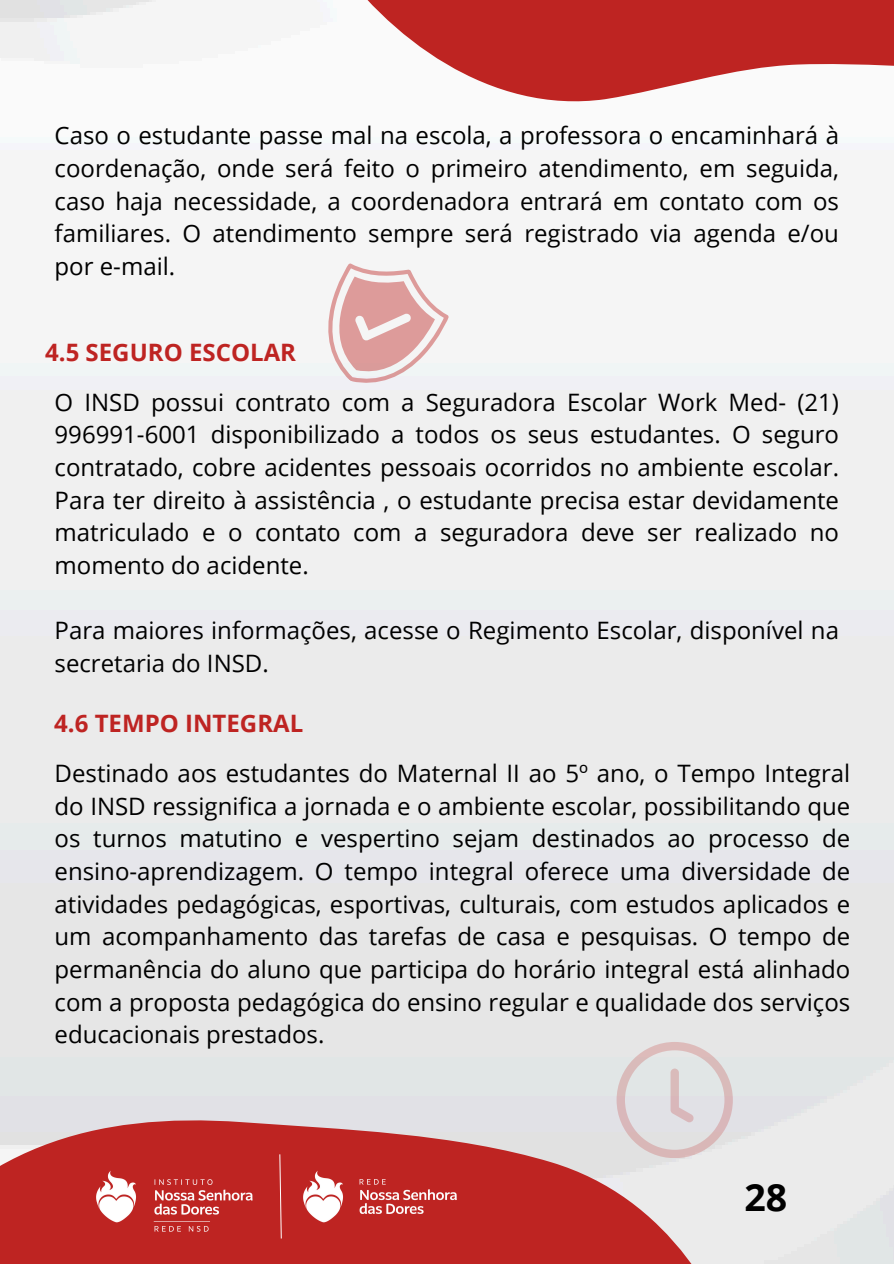
<style>
.page{position:relative;width:894px;height:1264px;background:#fff}
.page>*{position:absolute;margin:0;border:0;box-sizing:border-box;transform-origin:0 0}
.t1{font:700 37.5px "Open Sans";color:#000}
.t2{font:24px/32.7px "Open Sans";color:#000;text-align:justify}
.t3{font:700 24px "Open Sans";color:#be2422}
</style>
<div class="page">
<svg style="left:266px;top:0;width:627px;height:115px;fill:#be2422"></svg>
<svg style="left:0;top:1038px;width:859px;height:225px;background:#d8abab"></svg>
<svg style="left:300px;top:242px;width:160px;height:166px"></svg>
<svg style="left:616px;top:1041px;width:116px;height:116px;background:#dfd9da"></svg>
<img style="left:267px;top:1143px;width:225px;height:95px">
<img style="left:61px;top:1143px;width:78px;height:95px">
<img style="left:141px;top:1173px;width:152px;height:62px">
<p class="t2" style="left:55px;top:119px;width:785px">Caso o estudante passe mal na escola, a professora o encaminhará à coordenação, onde será feito o primeiro atendimento, em seguida, caso haja necessidade, a coordenadora entrará em contato com os familiares. O atendimento sempre será registrado via agenda e/ou por e-mail.</p>
<h1 class="t3" style="left:45px;top:335px;width:252px">4.5 SEGURO ESCOLAR</h1>
<p class="t2" style="left:55px;top:385px;width:785px">O INSD possui contrato com a Seguradora Escolar Work Med- (21)<br>996991-6001 disponibilizado a todos os seus estudantes. O seguro contratado, cobre acidentes pessoais ocorridos no ambiente escolar.<br>Para ter direito à assistência , o estudante precisa estar devidamente matriculado e o contato com a seguradora deve ser realizado no momento do acidente.</p>
<p class="t2" style="left:55px;top:613px;width:785px">Para maiores informações, acesse o Regimento Escolar, disponível na secretaria do INSD.</p>
<p class="t3" style="left:54px;top:706px;width:250px">4.6 TEMPO INTEGRAL</p>
<p class="t2" style="left:55px;top:756px;width:797px">Destinado aos estudantes do Maternal II ao 5º ano, o Tempo Integral do INSD ressignifica a jornada e o ambiente escolar, possibilitando que os turnos matutino e vespertino sejam destinados ao processo de ensino-aprendizagem. O tempo integral oferece uma diversidade de atividades pedagógicas, esportivas, culturais, com estudos aplicados e um acompanhamento das tarefas de casa e pesquisas. O tempo de permanência do aluno que participa do horário integral está alinhado com a proposta pedagógica do ensino regular e qualidade dos serviços educacionais prestados.</p>
<p class="t1" style="left:744px;top:1170px;width:44px">28</p>
</div>
